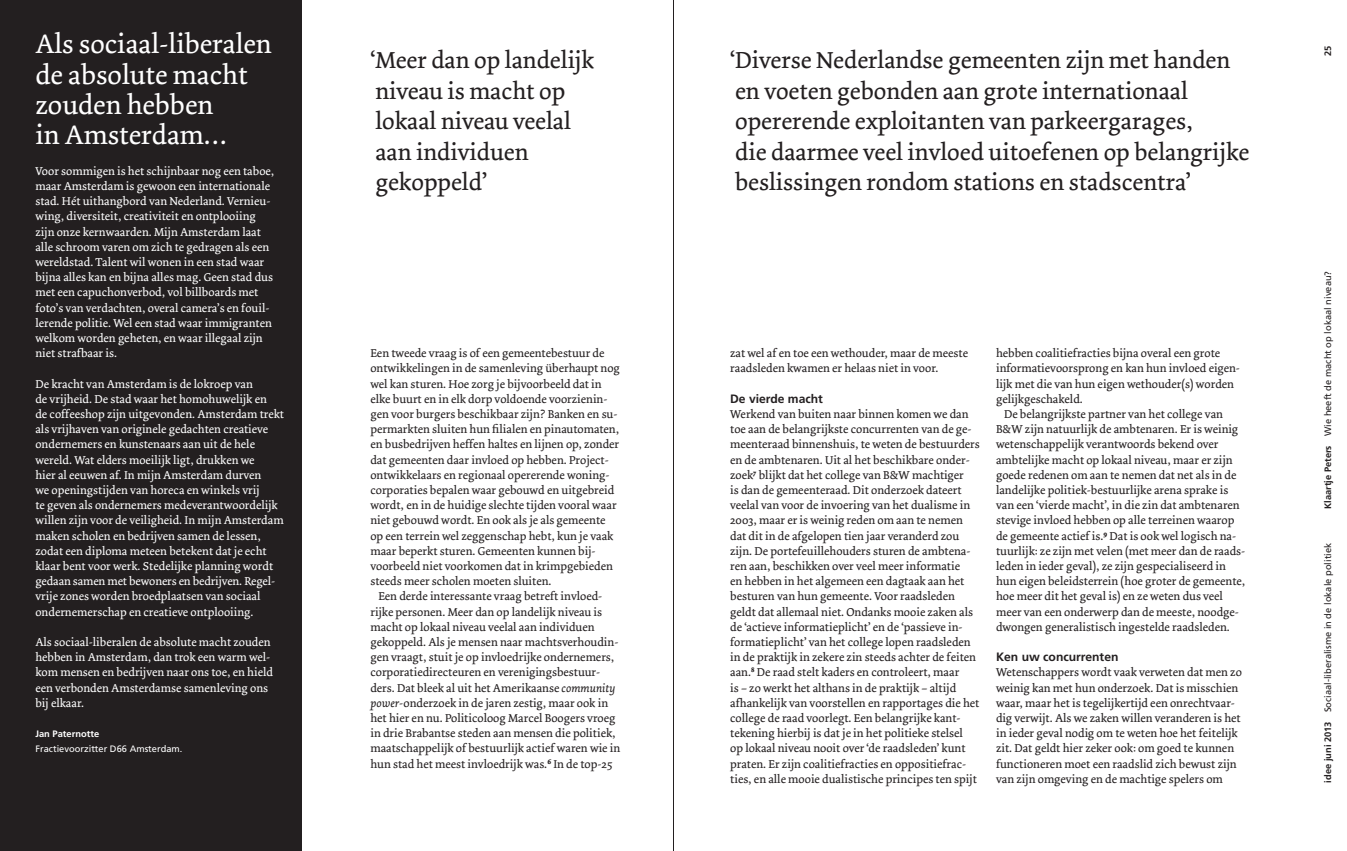
<style>
.page{position:relative;width:1347px;height:851px;background:#fff}
.page>*{position:absolute;margin:0;border:0;box-sizing:border-box;transform-origin:0 0}
.Kader{font:27.75px/30.4px "Dolly";color:#fff}
.AA_Streamer{font:24.25px/30.4px "Dolly";color:#231f20}
.AA_Platte-Kop_01{font:700 12.12px "Frutiger LT Std";color:#231f20}
.AA_Body__zonder_inde{font:12px/15.2px "Dolly";color:#231f20}
.AA_Body__zonder_inde-2{font:12px/15.2px "Dolly";color:#fff}
.AA_Body{font:12px/15.2px "Dolly";color:#231f20}
.Marge{font:9.25px "Frutiger LT Std";color:#231f20}
.Marge-2{font:9.25px "Frutiger LT Std";color:#fff}
.Marge-3{font:700 9.25px "Frutiger LT Std";color:#fff}
.t1{font:700 9.25px "Frutiger LT Std";color:#231f20}
.s1{font-style:italic}
.s2{font-weight:700}
</style>
<div class="page">
<hr style="left:673px;top:0;width:1px;height:850px;background:#231f20">
<div style="left:0;top:0;width:301px;height:850px;background:#231f20"></div>
<p class="Kader" style="left:35px;top:29px;width:238px">Als sociaal-liberalen de absolute macht zouden hebben<br>in Amsterdam…</p>
<p class="AA_Body__zonder_inde-2" style="left:35px;top:163px;width:240px">Voor sommigen is het schijnbaar nog een taboe, maar Amsterdam is gewoon een internationale stad. Hét uithangbord van Nederland. Vernieu&shy;wing, diversiteit, creativiteit en ontplooiing zijn onze kernwaarden. Mijn Amsterdam laat alle schroom varen om zich te gedragen als een wereldstad. Talent wil wonen in een stad waar bijna alles kan en bijna alles mag. Geen stad dus met een capuchonverbod, vol billboards met foto’s van verdachten, overal camera’s en fouil&shy;lerende politie. Wel een stad waar immigranten welkom worden geheten, en waar illegaal zijn niet strafbaar is.</p>
<p class="AA_Body__zonder_inde-2" style="left:35px;top:376px;width:250px">De kracht van Amsterdam is de lokroep van<br>de vrijheid. De stad waar het homohuwelijk en<br>de coffeeshop zijn uitgevonden. Amsterdam trekt als vrijhaven van originele gedachten creatieve ondernemers en kunstenaars aan uit de hele wereld. Wat elders moeilijk ligt, drukken we<br>hier al eeuwen af. In mijn Amsterdam durven<br>we openingstijden van horeca en winkels vrij<br>te geven als ondernemers medeverantwoordelijk willen zijn voor de veiligheid. In mijn Amsterdam maken scholen en bedrijven samen de lessen, zodat een diploma meteen betekent dat je echt klaar bent voor werk. Stedelijke planning wordt gedaan samen met bewoners en bedrijven. Regel&shy;vrije zones worden broedplaatsen van sociaal ondernemerschap en creatieve ontplooiing.</p>
<p class="AA_Body__zonder_inde-2" style="left:35px;top:634px;width:239px">Als sociaal-liberalen de absolute macht zouden hebben in Amsterdam, dan trok een warm wel&shy;kom mensen en bedrijven naar ons toe, en hield een verbonden Amsterdamse samenleving ons bij elkaar.</p>
<p class="Marge-3" style="left:35px;top:728px;width:65px">Jan Paternotte</p>
<p class="Marge-2" style="left:35px;top:743px;width:148px">Fractievoorzitter D66 Amsterdam.</p>
<p class="AA_Streamer" style="left:370px;top:46px;width:225px">‘Meer dan op landelijk niveau is macht op lokaal niveau veelal aan individuen gekoppeld’</p>
<p class="AA_Body__zonder_inde" style="left:370px;top:346px;width:251px">Een tweede vraag is of een gemeentebestuur de ontwikkelingen in de samenleving überhaupt nog wel kan sturen. Hoe zorg je bijvoorbeeld dat in elke buurt en in elk dorp voldoende voorzienin&shy;gen voor burgers beschikbaar zijn? Banken en su&shy;permarkten sluiten hun filialen en pinautomaten, en busbedrijven heffen haltes en lijnen op, zonder dat gemeenten daar invloed op hebben. Project&shy;ontwikkelaars en regionaal opererende woning&shy;corporaties bepalen waar gebouwd en uitgebreid wordt, en in de huidige slechte tijden vooral waar niet gebouwd wordt. En ook als je als gemeente op een terrein wel zeggenschap hebt, kun je vaak maar beperkt sturen. Gemeenten kunnen bij&shy;voorbeeld niet voorkomen dat in krimpgebieden steeds meer scholen moeten sluiten.</p>
<p class="AA_Body" style="left:370px;top:589px;width:251px;text-indent:8px">Een derde interessante vraag betreft invloed&shy;rijke personen. Meer dan op landelijk niveau is macht op lokaal niveau veelal aan individuen gekoppeld. Als je mensen naar machtsverhoudin&shy;gen vraagt, stuit je op invloedrijke ondernemers, corporatiedirecteuren en verenigingsbestuur&shy;ders. Dat bleek al uit het Amerikaanse <span class="s1">community power</span>-onderzoek in de jaren zestig, maar ook in het hier en nu. Politicoloog Marcel Boogers vroeg in drie Brabantse steden aan mensen die politiek, maatschappelijk of bestuurlijk actief waren wie in hun stad het meest invloedrijk was.<sup>6</sup> In de top-25</p>
<p class="AA_Streamer" style="left:730px;top:46px;width:521px">‘Diverse Nederlandse gemeenten zijn met handen en voeten gebonden aan grote internationaal opererende exploitanten van parkeergarages,<br>die daarmee veel invloed uitoefenen op belangrijke beslissingen rondom stations en stadscentra’</p>
<p class="AA_Body" style="left:730px;top:346px;width:239px">zat wel af en toe een wethouder, maar de meeste raadsleden kwamen er helaas niet in voor.</p>
<p class="AA_Platte-Kop_01" style="left:730px;top:391px;width:94px">De vierde macht</p>
<p class="AA_Body__zonder_inde" style="left:730px;top:406px;width:251px">Werkend van buiten naar binnen komen we dan toe aan de belangrijkste concurrenten van de ge&shy;meenteraad binnenshuis, te weten de bestuurders en de ambtenaren. Uit al het beschikbare onder&shy;zoek<sup>7</sup> blijkt dat het college van B&amp;W machtiger<br>is dan de gemeenteraad. Dit onderzoek dateert veelal van voor de invoering van het dualisme in 2003, maar er is weinig reden om aan te nemen dat dit in de afgelopen tien jaar veranderd zou zijn. De portefeuillehouders sturen de ambtena&shy;ren aan, beschikken over veel meer informatie<br>en hebben in het algemeen een dagtaak aan het besturen van hun gemeente. Voor raadsleden geldt dat allemaal niet. Ondanks mooie zaken als de ‘actieve informatieplicht’ en de ‘passieve in&shy;formatieplicht’ van het college lopen raadsleden in de praktijk in zekere zin steeds achter de feiten aan.<sup>8</sup> De raad stelt kaders en controleert, maar<br>is – zo werkt het althans in de praktijk – altijd afhankelijk van voorstellen en rapportages die het college de raad voorlegt. Een belangrijke kant&shy;tekening hierbij is dat je in het politieke stelsel<br>op lokaal niveau nooit over ‘de raadsleden’ kunt praten. Er zijn coalitiefracties en oppositiefrac&shy;ties, en alle mooie dualistische principes ten spijt</p>
<p class="AA_Body__zonder_inde" style="left:996px;top:346px;width:245px">hebben coalitiefracties bijna overal een grote informatievoorsprong en kan hun invloed eigen&shy;lijk met die van hun eigen wethouder(s) worden gelijkgeschakeld.</p>
<p class="AA_Body" style="left:996px;top:406px;width:251px;text-indent:8px">De belangrijkste partner van het college van B&amp;W zijn natuurlijk de ambtenaren. Er is weinig wetenschappelijk verantwoords bekend over ambtelijke macht op lokaal niveau, maar er zijn goede redenen om aan te nemen dat net als in de landelijke politiek-bestuurlijke arena sprake is van een ‘vierde macht’, in die zin dat ambtenaren stevige invloed hebben op alle terreinen waarop de gemeente actief is.<sup>9</sup> Dat is ook wel logisch na&shy;tuurlijk: ze zijn met velen (met meer dan de raads&shy;leden in ieder geval), ze zijn gespecialiseerd in hun eigen beleidsterrein (hoe groter de gemeente, hoe meer dit het geval is) en ze weten dus veel meer van een onderwerp dan de meeste, noodge&shy;dwongen generalistisch ingestelde raadsleden.</p>
<p class="AA_Platte-Kop_01" style="left:996px;top:649px;width:124px">Ken uw concurrenten</p>
<p class="AA_Body__zonder_inde" style="left:996px;top:664px;width:247px">Wetenschappers wordt vaak verweten dat men zo weinig kan met hun onderzoek. Dat is misschien waar, maar het is tegelijkertijd een onrechtvaar&shy;dig verwijt. Als we zaken willen veranderen is het in ieder geval nodig om te weten hoe het feitelijk zit. Dat geldt hier zeker ook: om goed te kunnen functioneren moet een raadslid zich bewust zijn van zijn omgeving en de machtige spelers om</p>
<p class="t1" style="left:1322px;top:56px;width:12px;rotate:-90deg">25</p>
<p class="Marge" style="left:1322px;top:509px;width:240px;rotate:-90deg"><span class="s2">Klaartje Peters</span> Wie heeft de macht op lokaal niveau?</p>
<p class="Marge" style="left:1322px;top:782px;width:241px;rotate:-90deg"><span class="s2">idee juni 2013</span> Sociaal-liberalisme in de lokale politiek</p>
</div>
